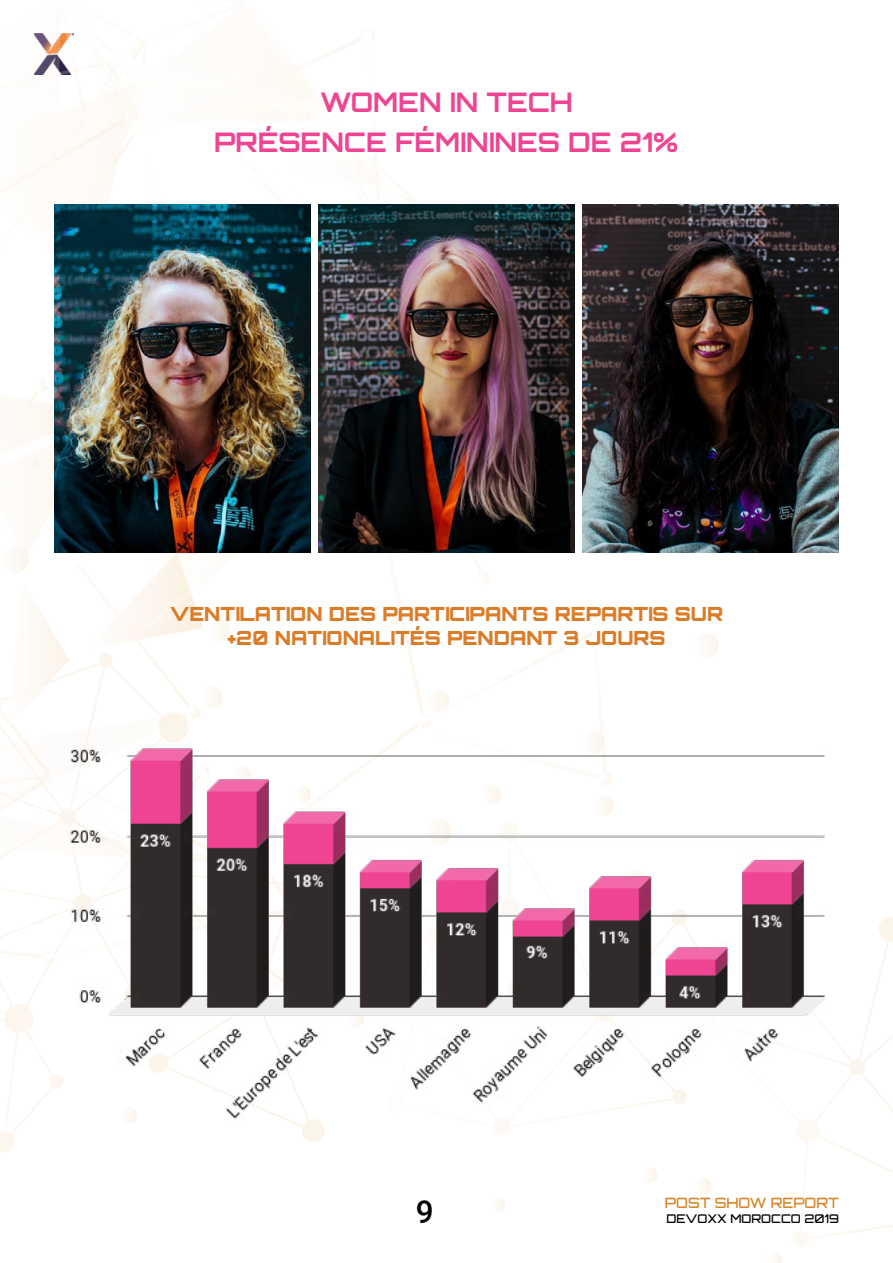
<style>
.page{position:relative;width:893px;height:1263px;background:#fff}
.page>*{position:absolute;margin:0;border:0;box-sizing:border-box;transform-origin:0 0}
.t1{font:500 31.5px "Roboto";color:#000101}
.t2{font:700 27px/39.6px "Orbitron";color:#ee4492;text-align:center}
.t3{font:900 19.5px/23.4px "Orbitron";color:#db7c28;text-align:center}
.t4{font:500 14.25px "Orbitron";color:#d68528}
.t5{font:500 12px "Orbitron";color:#000}
</style>
<div class="page">
<svg style="left:705px;top:917px;width:188px;height:329px"></svg>
<svg style="left:0;top:1009px;width:64px;height:143px"></svg>
<div style="left:491px;top:1198px;width:15px;height:14px;background:#fdf9f5;border-radius:7px"></div>
<div style="left:641px;top:1167px;width:16px;height:16px;background:#fdf9f5;border-radius:8px"></div>
<div style="left:693px;top:1177px;width:18px;height:18px;background:#fdf9f4;border-radius:9px"></div>
<div style="left:693px;top:633px;width:26px;height:25px;background:#fdf9f4;border-radius:13px"></div>
<svg style="left:774px;top:1253px;width:9px;height:10px"></svg>
<svg style="left:0;top:33px;width:44px;height:161px"></svg>
<svg style="left:0;top:391px;width:592px;height:618px"></svg>
<img style="left:117px;top:615px;width:22px;height:25px">
<img style="left:144px;top:553px;width:46px;height:39px">
<img style="left:144px;top:592px;width:47px;height:38px">
<div style="left:145px;top:590px;width:46px;height:39px;background:#fcf4ea"></div>
<img style="left:44px;top:33px;width:374px;height:383px">
<img style="left:54px;top:204px;width:257px;height:349px">
<img style="left:318px;top:204px;width:257px;height:349px">
<img style="left:582px;top:204px;width:257px;height:349px">
<img style="left:68px;top:703px;width:757px;height:434px">
<h2 class="t2" style="left:214px;top:82px;width:466px">WOMEN IN TECH<br>PRÉSENCE FÉMININES DE 21%</h2>
<p class="t3" style="left:170px;top:602px;width:555px">VENTILATION DES PARTICIPANTS REPARTIS SUR +20 NATIONALITÉS PENDANT 3 JOURS</p>
<h1 class="t1" style="left:416px;top:1190px;width:19px">9</h1>
<p class="t4" style="left:665px;top:1194px;width:176px">POST SHOW REPORT</p>
<p class="t5" style="left:666px;top:1211px;width:174px">DEVOXX MOROCCO 2019</p>
</div>
